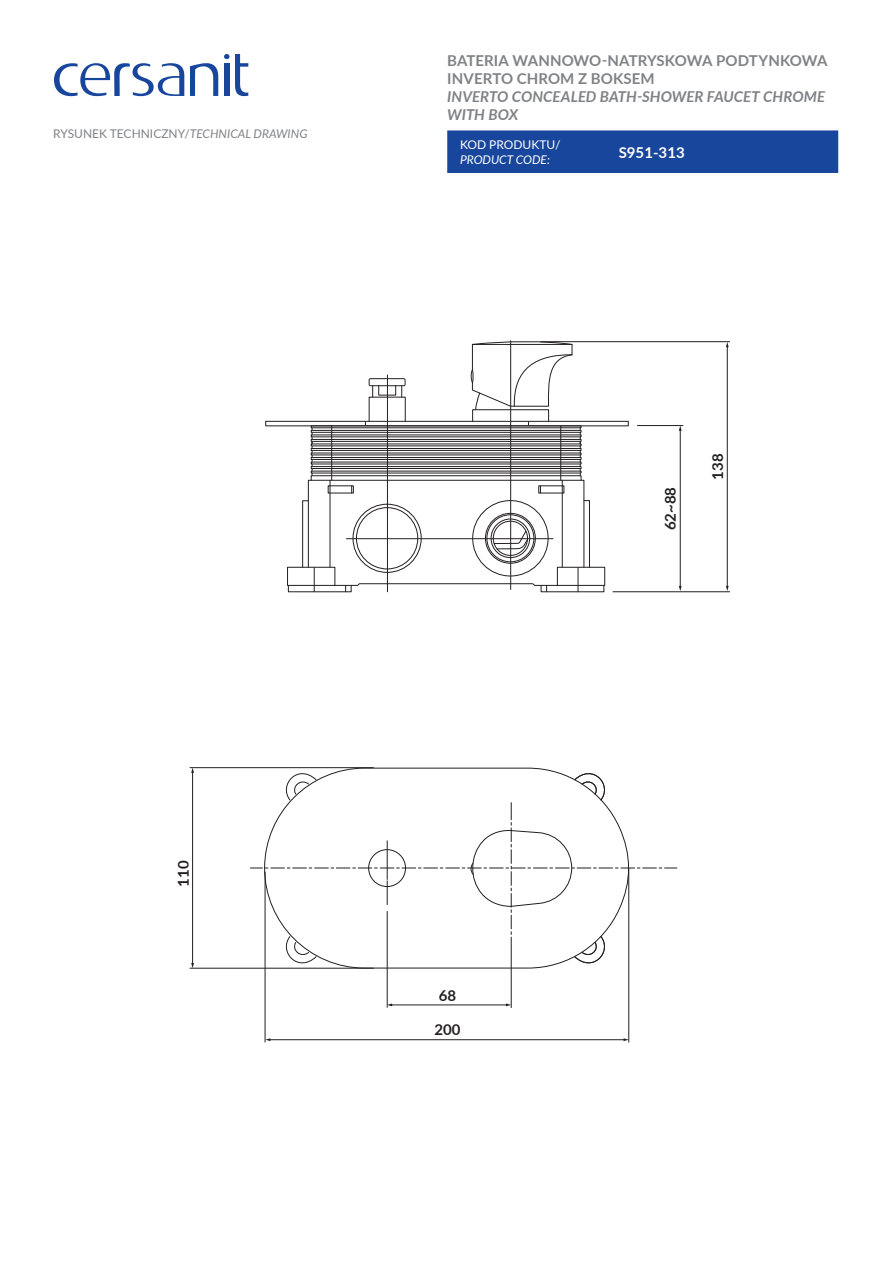
<style>
.page{position:relative;width:893px;height:1263px;background:#fff}
.page>*{position:absolute;margin:0;border:0;box-sizing:border-box;transform-origin:0 0}
.t1{font:700 15px/18px "Lato";letter-spacing:.005em;color:#808285}
.t2{font:italic 700 15px/18px "Lato";color:#808285}
.t3{font:700 15px "Lato";color:#231f20}
.t4{font:700 15px "Lato";color:#fff}
.t5{font:12px "Lato";color:#808285}
.t6{font:12px "Lato";color:#fff}
.t7{font:italic 12px "Lato";color:#fff}
.s1{font-style:italic}
</style>
<div class="page">
<div style="left:447px;top:130px;width:391px;height:43px;background:#18469d"></div>
<svg style="left:190px;top:63px;width:28px;height:33px"></svg>
<svg style="left:235px;top:54px;width:13px;height:42px"></svg>
<svg style="left:54px;top:63px;width:130px;height:33px"></svg>
<div style="left:224px;top:63px;width:5px;height:33px;background:#18469d"></div>
<svg style="left:224px;top:54px;width:5px;height:5px"></svg>
<div style="left:369px;top:378px;width:36px;height:8px;border:1px solid #231f20"></div>
<div style="left:378px;top:385px;width:18px;height:10px;border:1px solid #231f20"></div>
<div style="left:265px;top:421px;width:364px;height:5px;border:1px solid #231f20"></div>
<div style="left:311px;top:430px;width:270px;height:3px;border:1px solid #231f20"></div>
<div style="left:311px;top:439px;width:270px;height:3px;border:1px solid #231f20"></div>
<div style="left:311px;top:448px;width:270px;height:3px;border:1px solid #231f20"></div>
<div style="left:311px;top:457px;width:270px;height:3px;border:1px solid #231f20"></div>
<div style="left:311px;top:466px;width:270px;height:3px;border:1px solid #231f20"></div>
<svg style="left:580px;top:428px;width:1px;height:47px"></svg>
<svg style="left:312px;top:428px;width:1px;height:47px"></svg>
<hr style="left:331px;top:426px;width:1px;height:54px;background:#231f20">
<hr style="left:560px;top:426px;width:1px;height:54px;background:#231f20">
<div style="left:311px;top:475px;width:270px;height:6px;border:1px solid #231f20"></div>
<hr style="left:330px;top:480px;width:1px;height:87px;background:#231f20">
<hr style="left:562px;top:480px;width:1px;height:87px;background:#231f20">
<div style="left:308px;top:480px;width:276px;height:87px;border:1px solid #231f20"></div>
<div style="left:287px;top:567px;width:48px;height:19px;border:1px solid #231f20"></div>
<svg style="left:302px;top:500px;width:13px;height:90px"></svg>
<div style="left:288px;top:585px;width:63px;height:7px;border:1px solid #231f20"></div>
<div style="left:557px;top:567px;width:48px;height:19px;border:1px solid #231f20"></div>
<svg style="left:578px;top:500px;width:12px;height:90px"></svg>
<div style="left:541px;top:585px;width:63px;height:7px;border:1px solid #231f20"></div>
<div style="left:353px;top:504px;width:68px;height:69px;border:1px solid #231f20;border-radius:50%"></div>
<div style="left:356px;top:507px;width:62px;height:62px;border:1px solid #231f20;border-radius:50%"></div>
<div style="left:472px;top:500px;width:76px;height:76px;border:1px solid #231f20;border-radius:50%"></div>
<div style="left:485px;top:513px;width:51px;height:50px;border:1px solid #231f20;border-radius:50%"></div>
<div style="left:487px;top:514px;width:47px;height:48px;border:1px solid #231f20;border-radius:50%"></div>
<div style="left:491px;top:519px;width:39px;height:39px;border:1px solid #231f20;border-radius:50%"></div>
<div style="left:493px;top:521px;width:35px;height:35px;border:1px solid #231f20;border-radius:50%"></div>
<svg style="left:493px;top:531px;width:35px;height:18px"></svg>
<svg style="left:334px;top:583px;width:224px;height:9px"></svg>
<svg style="left:471px;top:341px;width:102px;height:69px"></svg>
<hr style="left:680px;top:430px;width:1px;height:157px;background:#231f20">
<svg style="left:679px;top:426px;width:3px;height:5px"></svg>
<hr style="left:613px;top:591px;width:117px;height:1px;background:#231f20">
<hr style="left:540px;top:341px;width:190px;height:1px;background:#231f20">
<hr style="left:637px;top:425px;width:46px;height:1px;background:#231f20">
<hr style="left:510px;top:341px;width:1px;height:248px;background:#231f20">
<hr style="left:346px;top:538px;width:207px;height:1px;background:#231f20">
<hr style="left:387px;top:375px;width:1px;height:217px;background:#231f20">
<hr style="left:269px;top:1039px;width:355px;height:1px;background:#231f20">
<hr style="left:391px;top:1005px;width:116px;height:1px;background:#231f20">
<svg style="left:506px;top:1003px;width:5px;height:3px"></svg>
<hr style="left:387px;top:911px;width:1px;height:96px;background:#231f20">
<hr style="left:265px;top:872px;width:1px;height:170px;background:#231f20">
<hr style="left:628px;top:868px;width:1px;height:174px;background:#231f20">
<hr style="left:192px;top:772px;width:1px;height:192px;background:#231f20">
<svg style="left:191px;top:768px;width:3px;height:5px"></svg>
<svg style="left:191px;top:963px;width:3px;height:5px"></svg>
<hr style="left:190px;top:767px;width:183px;height:1px;background:#231f20">
<hr style="left:190px;top:968px;width:183px;height:1px;background:#231f20">
<hr style="left:511px;top:937px;width:1px;height:70px;background:#231f20">
<svg style="left:250px;top:767px;width:427px;height:207px"></svg>
<hr style="left:727px;top:346px;width:1px;height:241px;background:#231f20">
<svg style="left:726px;top:342px;width:3px;height:5px"></svg>
<div style="left:619px;top:145px;width:66px;height:12px;background:#18469d"></div>
<p class="t5" style="left:53px;top:126px;width:256px">RYSUNEK TECHNICZNY/<span class="s1">TECHNICAL DRAWING</span></p>
<p class="t1" style="left:447px;top:51px;width:382px">BATERIA WANNOWO-NATRYSKOWA PODTYNKOWA<br>INVERTO CHROM Z BOKSEM</p>
<p class="t2" style="left:447px;top:87px;width:379px">INVERTO CONCEALED BATH-SHOWER FAUCET CHROME<br>WITH BOX</p>
<p class="t6" style="left:460px;top:136px;width:102px">KOD PRODUKTU/</p>
<p class="t7" style="left:460px;top:151px;width:92px">PRODUCT CODE:</p>
<p class="t4" style="left:619px;top:141px;width:68px">S951-313</p>
<p class="t3" style="left:659px;top:530px;width:45px;rotate:-90deg">62~88</p>
<p class="t3" style="left:706px;top:480px;width:28px;rotate:-90deg">138</p>
<p class="t3" style="left:172px;top:887px;width:28px;rotate:-90deg">110</p>
<p class="t3" style="left:439px;top:984px;width:19px">68</p>
<p class="t3" style="left:434px;top:1019px;width:28px">200</p>
</div>
